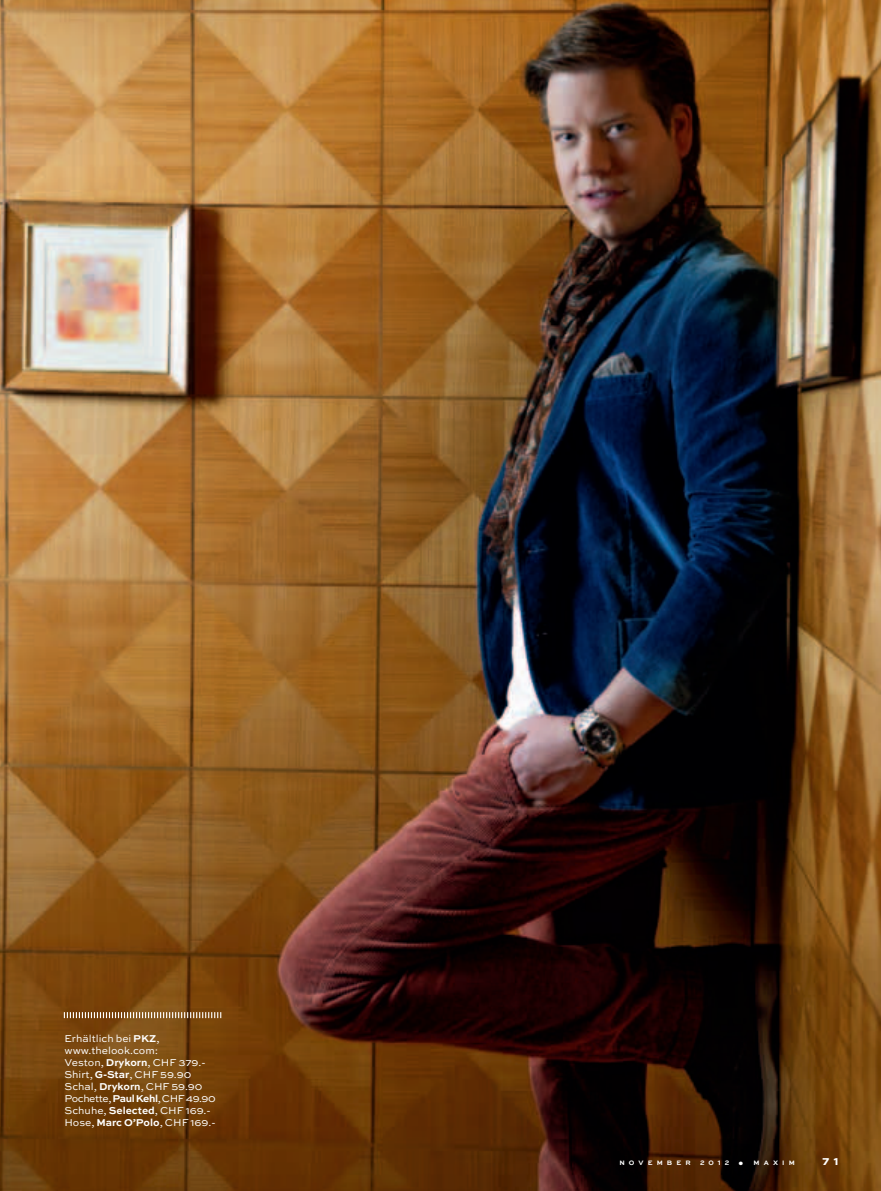
<style>
.page{position:relative;width:881px;height:1191px;background:#fff}
.page>*{position:absolute;margin:0;border:0;box-sizing:border-box;transform-origin:0 0}
.t1{font:10.5px/12px "Sweet Sans Pro";color:#fff}
.t2{font:800 10.5px "Sweet Sans Pro";color:#fff}
.t3{font:700 6.75px "Sweet Sans Pro";letter-spacing:.61em;color:#fff}
.s1{font-weight:700}
.s2{font-weight:800;font-size:10.5px}
</style>
<div class="page">
<img style="left:0;top:0;width:880px;height:1191px">
<svg style="left:64px;top:1012px;width:157px;height:6px"></svg>
<p class="t1" style="left:64px;top:1032px;width:153px">Erhältlich bei <span class="s1">PKZ</span>, www.thelook.com:<br>Veston, <span class="s1">Drykorn</span>, CHF 379.-<br>Shirt, <span class="s1">G-Star</span>, CHF 59.90<br>Schal, <span class="s1">Drykorn</span>, CHF 59.90<br>Pochette, <span class="s1">Paul Kehl</span>, CHF 49.90<br>Schuhe, <span class="s1">Selected</span>, CHF 169.-<br>Hose, <span class="s1">Marc O’Polo</span>, CHF 169.-</p>
<p class="t3" style="left:619px;top:1157px;width:73px">novEM BER</p>
<p class="t3" style="left:699px;top:1157px;width:96px">2012 <span class="s2">•</span> maxim</p>
<p class="t2" style="left:822px;top:1153px;width:17px">7 1</p>
</div>
